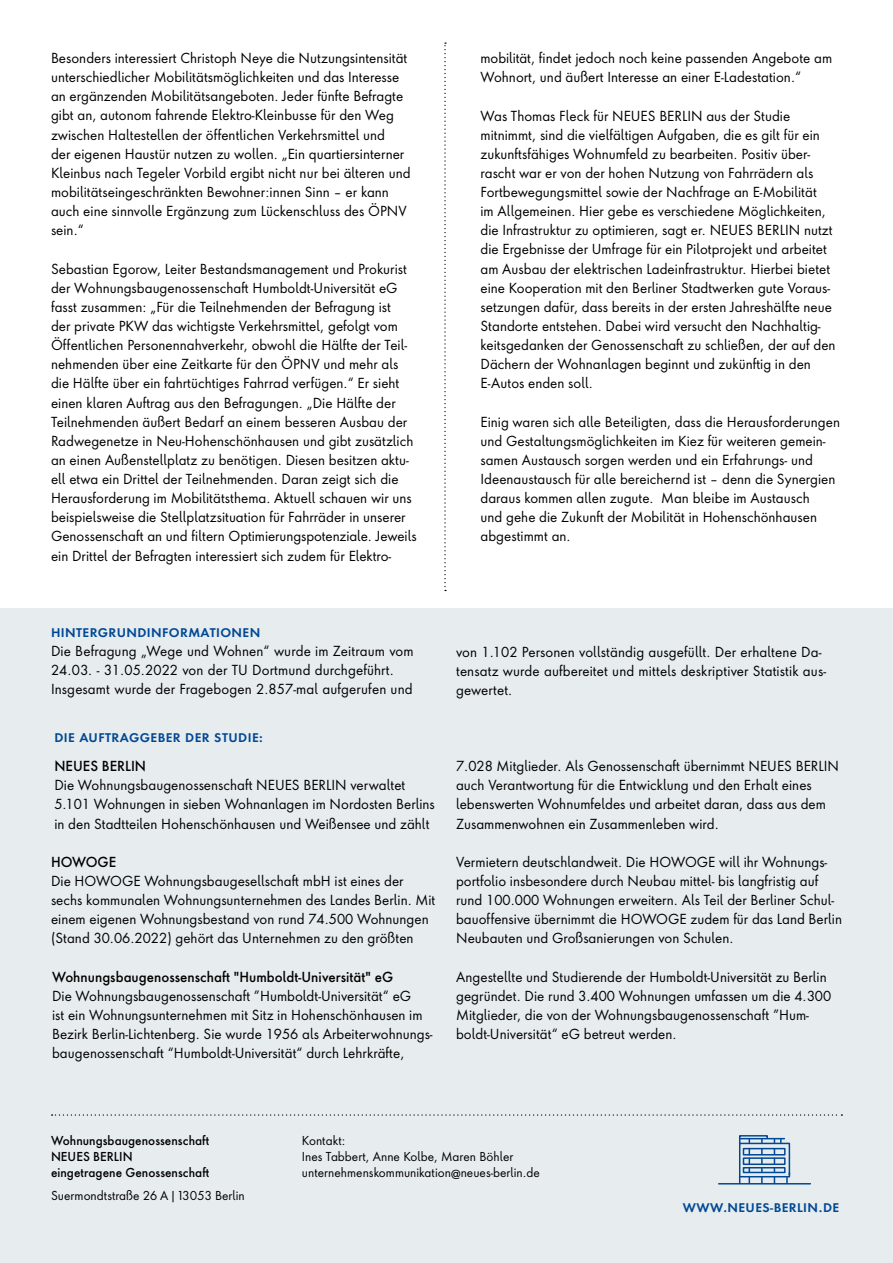
<style>
.page{position:relative;width:893px;height:1263px;background:#fff}
.page>*{position:absolute;margin:0;border:0;box-sizing:border-box;transform-origin:0 0}
.t1{font:13.5px/19.2px "Futura Next";color:#000}
.t2{font:500 13.5px "Futura Next";color:#000}
.t3{font:12px/15.9px "Futura Next";color:#000}
.t4{font:500 12px/16.6px "Futura Next";color:#000}
.t5{font:600 11.7px "Futura Next";letter-spacing:.035em;color:#004895}
</style>
<div class="page">
<div style="left:0;top:608px;width:893px;height:655px;background:#e7ecee"></div>
<svg style="left:52px;top:1114px;width:790px;height:2px"></svg>
<hr style="left:719px;top:1183px;width:91px;height:1px;background:#004895">
<svg style="left:738px;top:1135px;width:53px;height:48px"></svg>
<svg style="left:444px;top:43px;width:2px;height:548px"></svg>
<p class="t1" style="left:51px;top:48px;width:361px">Besonders interessiert Christoph Neye die Nutzungsintensität unterschiedlicher Mobilitätsmöglichkeiten und das Interesse an ergänzenden Mobilitätsangeboten. Jeder fünfte Befragte gibt an, autonom fahrende Elektro-Kleinbusse für den Weg zwischen Haltestellen der öffentlichen Verkehrsmittel und<br>der eigenen Haustür nutzen zu wollen. „Ein quartiersinterner Kleinbus nach Tegeler Vorbild ergibt nicht nur bei älteren und mobilitätseingeschränkten Bewohner:innen Sinn – er kann auch eine sinnvolle Ergänzung zum Lückenschluss des ÖPNV sein.“</p>
<p class="t1" style="left:51px;top:258px;width:367px">Sebastian Egorow, Leiter Bestandsmanagement und Prokurist der Wohnungsbaugenossenschaft Humboldt-Universität eG fasst zusammen: „Für die Teilnehmenden der Befragung ist<br>der private PKW das wichtigste Verkehrsmittel, gefolgt vom Öffentlichen Personennahverkehr, obwohl die Hälfte der Teil&shy;nehmenden über eine Zeitkarte für den ÖPNV und mehr als die Hälfte über ein fahrtüchtiges Fahrrad verfügen.“ Er sieht einen klaren Auftrag aus den Befragungen. „Die Hälfte der Teilnehmenden äußert Bedarf an einem besseren Ausbau der Radwegenetze in Neu-Hohenschönhausen und gibt zusätzlich an einen Außenstellplatz zu benötigen. Diesen besitzen aktu&shy;ell etwa ein Drittel der Teilnehmenden. Daran zeigt sich die Herausforderung im Mobilitätsthema. Aktuell schauen wir uns beispielsweise die Stellplatzsituation für Fahrräder in unserer Genossenschaft an und filtern Optimierungspotenziale. Jeweils ein Drittel der Befragten interessiert sich zudem für Elektro-</p>
<p class="t1" style="left:480px;top:48px;width:353px">mobilität, findet jedoch noch keine passenden Angebote am<br>Wohnort, und äußert Interesse an einer E-Ladestation.“</p>
<p class="t1" style="left:480px;top:105px;width:357px">Was Thomas Fleck für NEUES BERLIN aus der Studie mitnimmt, sind die vielfältigen Aufgaben, die es gilt für ein zukunftsfähiges Wohnumfeld zu bearbeiten. Positiv über&shy;rascht war er von der hohen Nutzung von Fahrrädern als Fortbewegungsmittel sowie der Nachfrage an E-Mobilität<br>im Allgemeinen. Hier gebe es verschiedene Möglichkeiten, die Infrastruktur zu optimieren, sagt er. NEUES BERLIN nutzt die Ergebnisse der Umfrage für ein Pilotprojekt und arbeitet am Ausbau der elektrischen Ladeinfrastruktur. Hierbei bietet eine Kooperation mit den Berliner Stadtwerken gute Voraus&shy;setzungen dafür, dass bereits in der ersten Jahreshälfte neue Standorte entstehen. Dabei wird versucht den Nachhaltig&shy;keitsgedanken der Genossenschaft zu schließen, der auf den Dächern der Wohnanlagen beginnt und zukünftig in den E-Autos enden soll.</p>
<p class="t1" style="left:480px;top:411px;width:361px">Einig waren sich alle Beteiligten, dass die Herausforderungen und Gestaltungsmöglichkeiten im Kiez für weiteren gemein&shy;samen Austausch sorgen werden und ein Erfahrungs- und Ideenaustausch für alle bereichernd ist – denn die Synergien daraus kommen allen zugute. Man bleibe im Austausch<br>und gehe die Zukunft der Mobilität in Hohenschönhausen abgestimmt an.</p>
<p class="t5" style="left:51px;top:624px;width:211px">HINTERGRUNDINFORMATIONEN</p>
<p class="t1" style="left:51px;top:641px;width:364px">Die Befragung „Wege und Wohnen“ wurde im Zeitraum vom<br>24.03. - 31.05.2022 von der TU Dortmund durchgeführt.<br>Insgesamt wurde der Fragebogen 2.857-mal aufgerufen und</p>
<p class="t1" style="left:456px;top:641px;width:371px">von 1.102 Personen vollständig ausgefü llt. Der erhaltene Da&shy;tensatz wurde aufbereitet und mittels deskriptiver Statistik aus&shy;gewertet.</p>
<p class="t5" style="left:54px;top:730px;width:210px">DIE AUFTRAGGEBER DER STUDIE:</p>
<p class="t2" style="left:54px;top:757px;width:93px">NEUES BERLIN</p>
<p class="t1" style="left:54px;top:775px;width:382px">Die Wohnungsbaugenossenschaft NEUES BERLIN verwaltet<br>5.101 Wohnungen in sieben Wohnanlagen im Nordosten Berlins in den Stadtteilen Hohenschönhausen und Weißensee und zählt</p>
<p class="t1" style="left:456px;top:756px;width:384px">7.028 Mitglieder. Als Genossenschaft übernimmt NEUES BERLIN auch Verantwortung für die Entwicklung und den Erhalt eines lebenswerten Wohnumfeldes und arbeitet daran, dass aus dem Zusammenwohnen ein Zusammenleben wird.</p>
<p class="t2" style="left:51px;top:853px;width:67px">HOWOGE</p>
<p class="t1" style="left:51px;top:871px;width:386px">Die HOWOGE Wohnungsbaugesellschaft mbH ist eines der sechs kommunalen Wohnungsunternehmen des Landes Berlin. Mit einem eigenen Wohnungsbestand von rund 74.500 Wohnungen (Stand 30.06.2022) gehört das Unternehmen zu den größten</p>
<p class="t2" style="left:52px;top:968px;width:343px">Wohnungsbaugenossenschaft "Humboldt-Universität" eG</p>
<p class="t1" style="left:52px;top:985px;width:382px">Die Wohnungsbaugenossenschaft ”Humboldt-Universität“ eG<br>ist ein Wohnungsunternehmen mit Sitz in Hohenschönhausen im Bezirk Berlin-Lichtenberg. Sie wurde 1956 als Arbeiterwohnungs&shy;baugenossenschaft “Humboldt-Universität“ durch Lehrkräfte,</p>
<p class="t1" style="left:456px;top:851px;width:387px">Vermietern deutschlandweit. Die HOWOGE will ihr Wohnungs&shy;portfolio insbesondere durch Neubau mittel- bis langfristig auf rund 100.000 Wohnungen erweitern. Als Teil der Berliner Schul&shy;bauoffensive übernimmt die HOWOGE zudem für das Land Berlin Neubauten und Großsanierungen von Schulen.</p>
<p class="t1" style="left:456px;top:966px;width:377px">Angestellte und Studierende der Humboldt-Universität zu Berlin gegründet. Die rund 3.400 Wohnungen umfassen um die 4.300<br>Mitglieder, die von der Wohnungsbaugenossenschaft ”Hum&shy;boldt-Universität“ eG betreut werden.</p>
<p class="t4" style="left:51px;top:1132px;width:160px">Wohnungsbaugenossenschaft<br>NEUES BERLIN</p>
<p class="t4" style="left:51px;top:1164px;width:160px">eingetragene Genossenschaft</p>
<p class="t3" style="left:51px;top:1187px;width:195px">Suermondtstraße 26 A| 13053 Berlin</p>
<p class="t3" style="left:302px;top:1131px;width:239px">Kontakt:<br>Ines Tabbert, Anne Kolbe, Maren Böhler unternehmenskommunikation@neues-berlin.de</p>
<p class="t5" style="left:683px;top:1200px;width:158px">WWW.NEUES-BERLIN.DE</p>
</div>
